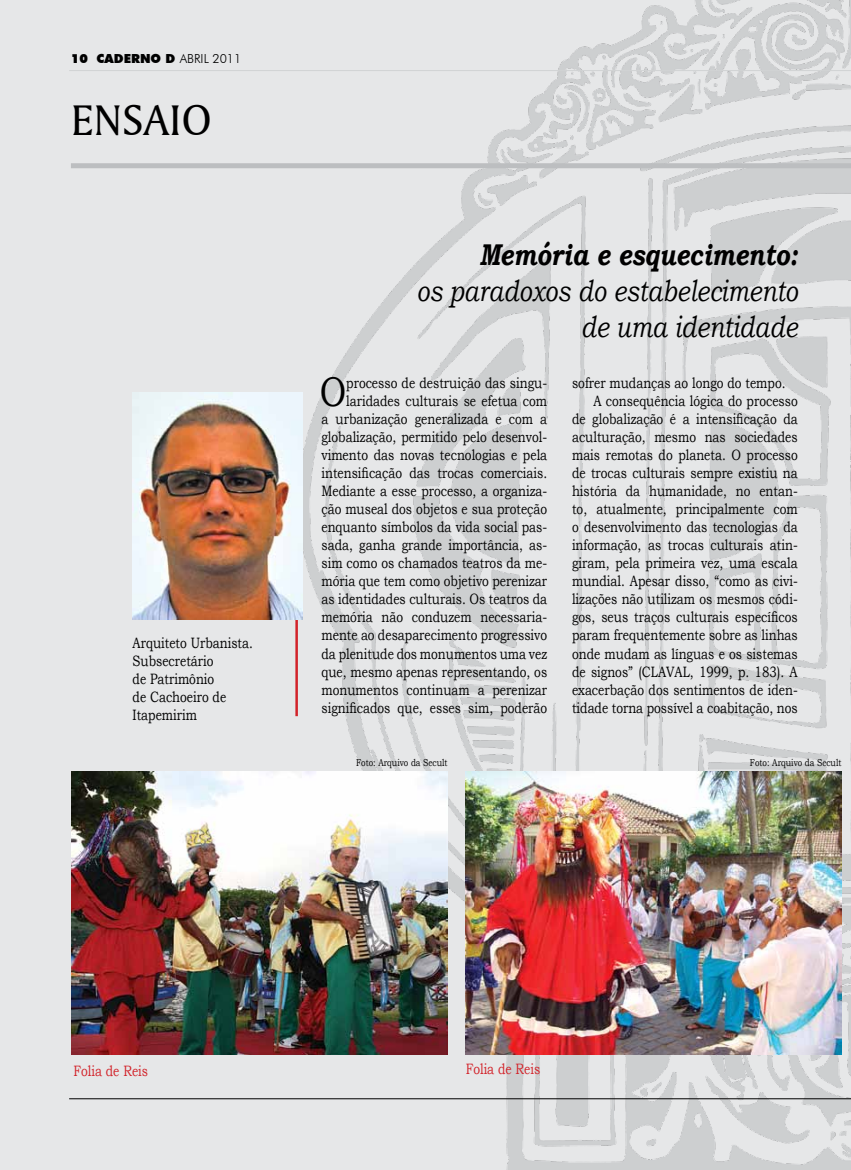
<style>
.page{position:relative;width:851px;height:1170px;background:#fff}
.page>*{position:absolute;margin:0;border:0;box-sizing:border-box;transform-origin:0 0}
.t1{font:45px "Amerigo BT Roman A";color:#000}
.t2{font:41.38px "Bookman Old Style";color:#000;scale:.8 1}
.t3{font:italic 30px/36px "Bookman Old Style";color:#000;text-align:right;scale:.8 1}
.t4{font:italic 700 30px "Bookman Old Style";color:#000;scale:.8 1}
.t5{font:15px/18px "Bookman Old Style";color:#000;scale:.8 1}
.t6{font:15px "Bookman Old Style";color:#d2232a;scale:.8 1}
.t7{font:900 12.5px "Futura BT";color:#000}
.t8{font:10px "Bookman Old Style";color:#000;scale:.8 1}
.s1{font-weight:300}
</style>
<div class="page">
<div style="left:0;top:0;width:261px;height:1169px;background:#e6e7e8"></div>
<img style="left:261px;top:0;width:589px;height:1169px">
<hr style="left:69px;top:70px;width:781px;height:1px;background:#d1d3d4">
<hr style="left:69px;top:1098px;width:781px;height:1px;background:#000">
<div style="left:71px;top:163px;width:779px;height:5px;background:#bcbec0"></div>
<hr style="left:295px;top:413px;width:3px;height:303px;background:#d2232a">
<img style="left:133px;top:392px;width:170px;height:227px">
<img style="left:72px;top:771px;width:375px;height:283px">
<img style="left:465px;top:771px;width:376px;height:283px">
<p class="t7" style="left:71px;top:51px;width:172px">10 CADERNO D <span class="s1">ABRIL 2011</span></p>
<h1 class="t1" style="left:71px;top:93px;width:142px">ENSAIO</h1>
<p class="t5" style="left:133px;top:634px;width:152px">Arquiteto Urbanista.<br>Subsecretário<br>de Patrimônio<br>de Cachoeiro de<br>Itapemirim</p>
<h3 class="t4" style="left:479px;top:232px;width:399px">Memória e esquecimento:</h3>
<h3 class="t3" style="left:416px;top:272px;width:478px">os paradoxos do estabelecimento de uma identidade</h3>
<p class="t5" style="left:321px;top:374px;width:284px;text-align:right">processo de destruição das singu&shy;laridades culturais se efetua com<br>a urbanização generalizada e com a globalização, permitido pelo desenvol&shy;vimento das novas tecnologias e pela intensificação das trocas comerciais.<br>Mediante a esse processo, a organiza&shy;ção museal dos objetos e sua proteção enquanto símbolos da vida social pas&shy;sada, ganha grande importância, as&shy;sim como os chamados teatros da me&shy;mória que tem como objetivo perenizar as identidades culturais. Os teatros da memória não conduzem necessaria&shy;mente ao desaparecimento progressivo da plenitude dos monumentos uma vez que, mesmo apenas representando, os monumentos continuam a perenizar significados que, esses sim, poderão</p>
<p class="t5" style="left:572px;top:374px;width:268px">sofrer mudanças ao longo do tempo.</p>
<h2 class="t2" style="left:320px;top:365px;width:35px">O</h2>
<p class="t5" style="left:593px;top:392px;width:257px">A consequência lógica do processo</p>
<p class="t5" style="left:572px;top:410px;width:284px">de globalização é a intensificação da</p>
<p class="t5" style="left:572px;top:428px;width:283px">aculturação, mesmo nas sociedades</p>
<p class="t5" style="left:572px;top:446px;width:284px">mais remotas do planeta. O processo</p>
<p class="t5" style="left:572px;top:464px;width:283px">de trocas culturais sempre existiu na</p>
<p class="t5" style="left:572px;top:482px;width:284px">história da humanidade, no entan-</p>
<p class="t5" style="left:572px;top:500px;width:283px">to, atualmente, principalmente com</p>
<p class="t5" style="left:572px;top:518px;width:284px">o desenvolvimento das tecnologias da</p>
<p class="t5" style="left:572px;top:536px;width:284px">informação, as trocas culturais atin-</p>
<p class="t5" style="left:572px;top:554px;width:283px">giram, pela primeira vez, uma escala</p>
<p class="t5" style="left:572px;top:572px;width:284px">mundial. Apesar disso, “como as civi-</p>
<p class="t5" style="left:572px;top:590px;width:284px">lizações não utilizam os mesmos códi-</p>
<p class="t5" style="left:572px;top:608px;width:284px">gos, seus traços culturais específicos</p>
<p class="t5" style="left:572px;top:626px;width:283px">param frequentemente sobre as linhas</p>
<p class="t5" style="left:572px;top:644px;width:283px">onde mudam as línguas e os sistemas</p>
<p class="t5" style="left:572px;top:662px;width:283px">de signos” (CLAVAL, 1999, p. 183). A</p>
<p class="t5" style="left:572px;top:680px;width:284px">exacerbação dos sentimentos de iden-</p>
<p class="t5" style="left:572px;top:698px;width:283px">tidade torna possível a coabitação, nos</p>
<p class="t8" style="left:356px;top:756px;width:116px">Foto: Arquivo da Secult</p>
<p class="t8" style="left:749px;top:756px;width:116px">Foto: Arquivo da Secult</p>
<p class="t6" style="left:73px;top:1061px;width:95px">Folia de Reis</p>
<p class="t6" style="left:465px;top:1059px;width:95px">Folia de Reis</p>
</div>
